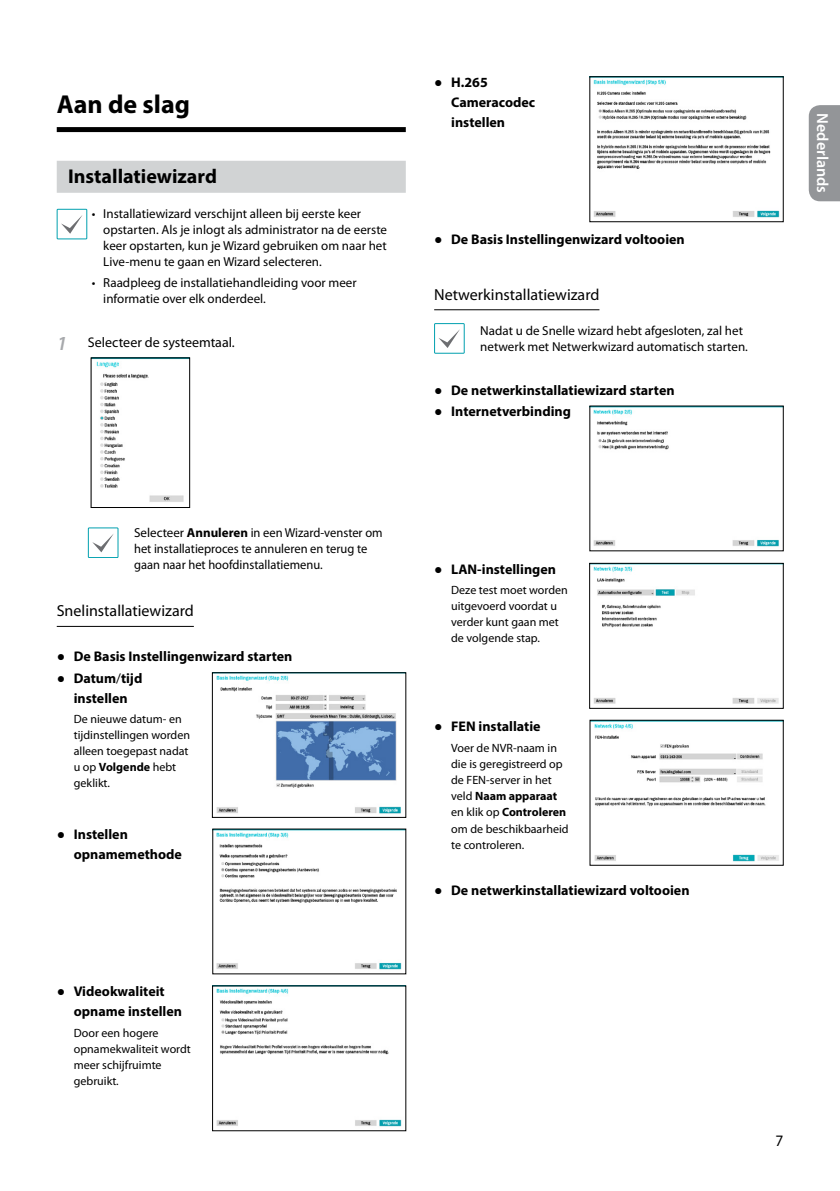
<style>
.page{position:relative;width:840px;height:1191px;background:#fff}
.page>*{position:absolute;margin:0;border:0;box-sizing:border-box;transform-origin:0 0}
.t1{font:700 26px "Myriad Pro";color:#000}
.t2{font:700 20px "Myriad Pro";color:#000}
.t3{font:16px "Myriad Pro";color:#000}
.t4{font:600 16px "Myriad Pro";color:#fff}
.t5{font:16px "Myriad Pro";color:#000;scale:.96 1}
.t6{font:700 14px/20px "Myriad Pro";color:#000}
.t7{font:14px "Myriad Pro";color:#000}
.t8{font:13px/16px "Myriad Pro";color:#000}
.t9{font:12px/16px "Myriad Pro";color:#000}
.s1{font-weight:600;font-style:italic;font-size:20px;color:#a7a9ac}
.s2{font-weight:700}
.s3{font-family:"Arial";font-weight:400}
.s4{font-weight:400}
</style>
<div class="page">
<div style="left:808px;top:105px;width:31px;height:96px;background:#939598"></div>
<div style="left:57px;top:127px;width:348px;height:5px;background:#000"></div>
<div style="left:57px;top:161px;width:348px;height:32px;background:#d1d3d4"></div>
<hr style="left:57px;top:626px;width:137px;height:1px;background:#000">
<div style="left:57px;top:209px;width:30px;height:30px;border:1px solid #00a0af"></div>
<svg style="left:61px;top:215px;width:21px;height:19px"></svg>
<img style="left:96px;top:361px;width:88px;height:141px">
<div style="left:91px;top:358px;width:99px;height:150px;border:1px solid #000"></div>
<div style="left:88px;top:527px;width:30px;height:30px;border:1px solid #00a0af"></div>
<svg style="left:92px;top:534px;width:22px;height:18px"></svg>
<img style="left:216px;top:675px;width:185px;height:139px">
<div style="left:212px;top:672px;width:194px;height:145px;border:1px solid #000"></div>
<img style="left:216px;top:832px;width:186px;height:138px">
<img style="left:216px;top:988px;width:186px;height:139px">
<hr style="left:434px;top:309px;width:165px;height:1px;background:#000">
<img style="left:593px;top:79px;width:187px;height:139px">
<div style="left:434px;top:323px;width:30px;height:30px;border:1px solid #00a0af"></div>
<svg style="left:439px;top:330px;width:20px;height:18px"></svg>
<img style="left:593px;top:409px;width:186px;height:138px">
<img style="left:593px;top:566px;width:186px;height:138px">
<div style="left:589px;top:563px;width:194px;height:145px;border:1px solid #000"></div>
<img style="left:594px;top:723px;width:185px;height:139px">
<h1 class="t1" style="left:57px;top:87px;width:135px">Aan de slag</h1>
<h2 class="t2" style="left:68px;top:164px;width:150px">Installatiewizard</h2>
<p class="t8" style="left:103px;top:206px;width:285px;text-indent:-11px">• Installatiewizard verschijnt alleen bij eerste keer opstarten. Als je inlogt als administrator na de eerste keer opstarten, kun je Wizard gebruiken om naar het Live-menu te gaan en Wizard selecteren.</p>
<p class="t8" style="left:103px;top:274px;width:255px;text-indent:-11px">• Raadpleeg de installatiehandleiding voor meer informatie over elk onderdeel.</p>
<p class="t7" style="left:57px;top:333px;width:179px"><span class="s1">1</span> Selecteer de systeemtaal.</p>
<p class="t8" style="left:134px;top:524px;width:250px">Selecteer <span class="s2">Annuleren</span> in een Wizard-venster om het installatieproces te annuleren en terug te gaan naar het hoofdinstallatiemenu.</p>
<p class="t3" style="left:57px;top:601px;width:138px">Snelinstallatiewizard</p>
<p class="t6" style="left:57px;top:646px;width:237px"><span class="s3">●</span> De Basis Instellingenwizard starten</p>
<p class="t6" style="left:57px;top:668px;width:87px;text-align:center"><span class="s3">●</span> Datum<span class="s4">/</span>tijd instellen</p>
<p class="t9" style="left:74px;top:711px;width:118px">De nieuwe datum- en tijdinstellingen worden alleen toegepast nadat u op <span class="s2">Volgende</span> hebt geklikt.</p>
<p class="t6" style="left:74px;top:824px;width:110px;text-indent:-17px"><span class="s3">●</span> Instellen opnamemethode</p>
<p class="t6" style="left:74px;top:981px;width:110px;text-indent:-17px"><span class="s3">●</span> Videokwaliteit opname instellen</p>
<p class="t9" style="left:74px;top:1024px;width:118px">Door een hogere opnamekwaliteit wordt meer schijfruimte gebruikt.</p>
<p class="t6" style="left:451px;top:72px;width:85px;text-indent:-17px"><span class="s3">●</span> H.265<br>Cameracodec instellen</p>
<p class="t6" style="left:434px;top:228px;width:252px"><span class="s3">●</span> De Basis Instellingenwizard voltooien</p>
<p class="t3" style="left:434px;top:284px;width:167px">Netwerkinstallatiewizard</p>
<p class="t8" style="left:480px;top:322px;width:269px">Nadat u de Snelle wizard hebt afgesloten, zal het netwerk met Netwerkwizard automatisch starten.</p>
<p class="t6" style="left:434px;top:379px;width:242px"><span class="s3">●</span> De netwerkinstallatiewizard starten</p>
<p class="t6" style="left:434px;top:401px;width:138px"><span class="s3">●</span> Internetverbinding</p>
<p class="t6" style="left:434px;top:558px;width:123px"><span class="s3">●</span> LAN-instellingen</p>
<p class="t9" style="left:451px;top:582px;width:118px">Deze test moet worden uitgevoerd voordat u verder kunt gaan met de volgende stap.</p>
<p class="t6" style="left:434px;top:715px;width:108px"><span class="s3">●</span> FEN installatie</p>
<p class="t9" style="left:451px;top:740px;width:119px">Voer de NVR-naam in die is geregistreerd op de FEN-server in het veld <span class="s2">Naam apparaat </span>en klik op <span class="s2">Controleren </span>om de beschikbaarheid te controleren.</p>
<p class="t6" style="left:434px;top:879px;width:257px"><span class="s3">●</span> De netwerkinstallatiewizard voltooien</p>
<p class="t4" style="left:832px;top:113px;width:81px;rotate:90deg">Nederlands</p>
<p class="t5" style="left:774px;top:1131px;width:10px">7</p>
</div>
